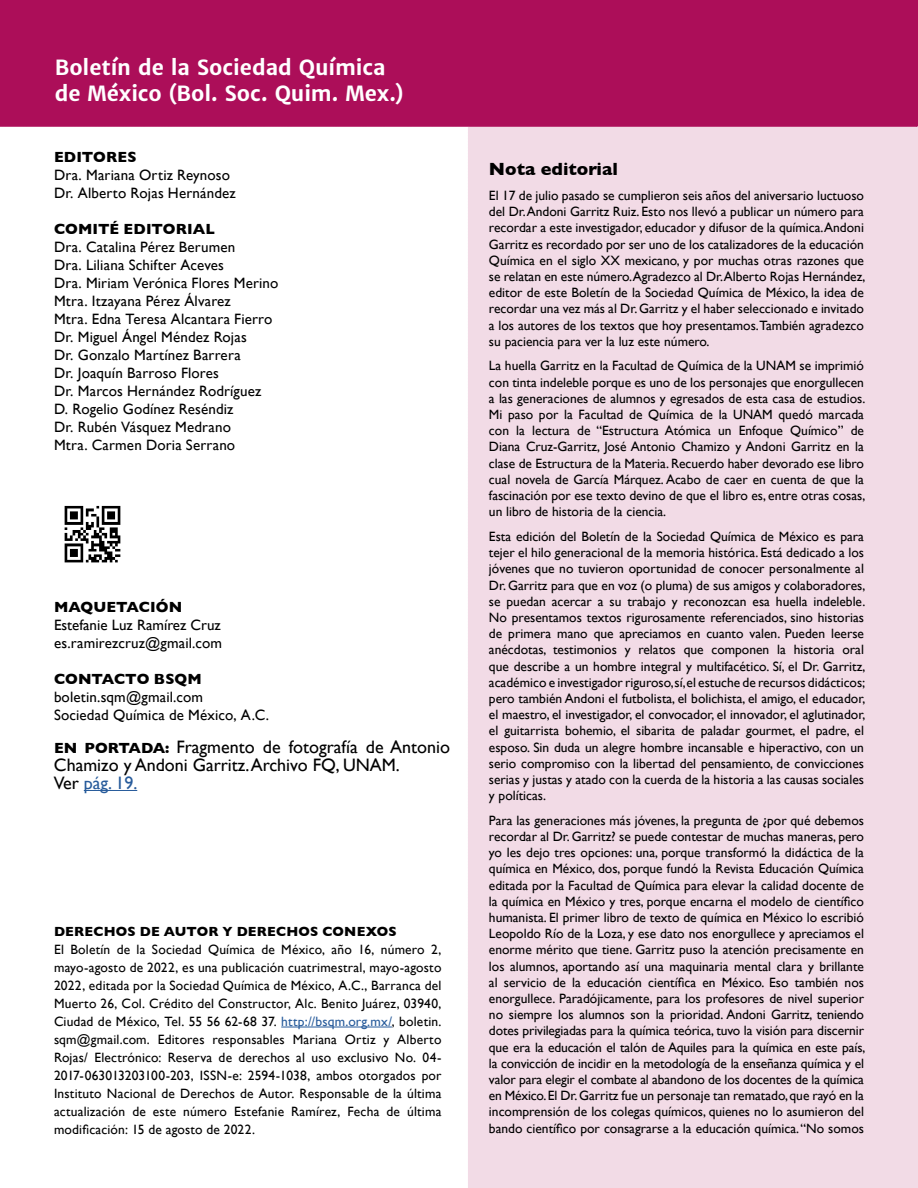
<style>
.page{position:relative;width:918px;height:1188px;background:#fff}
.page>*{position:absolute;margin:0;border:0;box-sizing:border-box;transform-origin:0 0}
.t1{font:700 21px/25.2px "Merriweather Sans";letter-spacing:-.005em;color:#fff}
.t2{font:18px/18px "Gill Sans";color:#000}
.t3{font:700 18px "Gill Sans";color:#000}
.t4{font:15px/18px "Gill Sans";letter-spacing:.01em;color:#000}
.t5{font:700 15px "Gill Sans";letter-spacing:.005em;color:#000}
.t6{font:13.5px/16.2px "Gill Sans";color:#000;text-align:justify}
.t7{font:700 13.5px "Gill Sans";letter-spacing:.015em;color:#000}
.s1{font-weight:700;font-size:15px}
.s2{color:#275b9b}
</style>
<div class="page">
<div style="left:0;top:0;width:918px;height:127px;background:#ac0e59"></div>
<hr style="left:281px;top:1027px;width:111px;height:1px;background:#275b9b">
<img style="left:64px;top:505px;width:57px;height:58px">
<div style="left:468px;top:126px;width:450px;height:1062px;background:#f2dbe6"></div>
<hr style="left:84px;top:790px;width:53px;height:1px;background:#275b9b">
<h1 class="t1" style="left:55px;top:55px;width:350px">Boletín de la Sociedad Química de México (Bol. Soc. Quim. Mex.)</h1>
<p class="t5" style="left:54px;top:145px;width:84px">EDITORES</p>
<p class="t4" style="left:54px;top:166px;width:183px">Dra. Mariana Ortiz Reynoso<br>Dr. Alberto Rojas Hernández</p>
<p class="t5" style="left:54px;top:217px;width:162px">COMITÉ EDITORIAL</p>
<p class="t4" style="left:54px;top:238px;width:226px">Dra. Catalina Pérez Berumen<br>Dra. Liliana Schifter Aceves<br>Dra. Miriam Verónica Flores Merino<br>Mtra. Itzayana Pérez Álvarez<br>Mtra. Edna Teresa Alcantara Fierro<br>Dr. Miguel Ángel Méndez Rojas<br>Dr. Gonzalo Martínez Barrera<br>Dr. Joaquín Barroso Flores<br>Dr. Marcos Hernández Rodríguez<br>D. Rogelio Godínez Reséndiz<br>Dr. Rubén Vásquez Medrano<br>Mtra. Carmen Doria Serrano</p>
<p class="t5" style="left:54px;top:595px;width:130px">MAQUETACIÓN</p>
<p class="t4" style="left:54px;top:616px;width:170px">Estefanie Luz Ramírez Cruz es.ramirezcruz@gmail.com</p>
<p class="t5" style="left:54px;top:667px;width:149px">CONTACTO BSQM</p>
<p class="t4" style="left:54px;top:688px;width:217px">boletin.sqm@gmail.com<br>Sociedad Química de México, A.C.</p>
<h2 class="t2" style="left:54px;top:738px;width:398px"><span class="s1">EN PORTADA:</span> Fragmento de fotografía de Antonio<br>Chamizo y Andoni Garritz. Archivo FQ, UNAM.<br>Ver <span class="s2">pág. 19.</span></h2>
<p class="t7" style="left:54px;top:921px;width:344px">DERECHOS DE AUTOR Y DERECHOS CONEXOS</p>
<p class="t6" style="left:54px;top:940px;width:389px;line-height:18px">El Boletín de la Sociedad Química de México, año 16, número 2, mayo-agosto de 2022, es una publicación cuatrimestral, mayo-agosto 2022, editada por la Sociedad Química de México, A.C., Barranca del Muerto 26, Col. Crédito del Constructor, Alc. Benito Juárez, 03940, Ciudad de México, Tel. 55 56 62-68 37. <span class="s2">http://bsqm.org.mx/</span>, boletin. sqm@gmail.com. Editores responsables Mariana Ortiz y Alberto Rojas/ Electrónico: Reserva de derechos al uso exclusivo No. 04- 2017-063013203100-203, ISSN-e: 2594-1038, ambos otorgados por Instituto Nacional de Derechos de Autor. Responsable de la última actualización de este número Estefanie Ramírez, Fecha de última modificación: 15 de agosto de 2022.</p>
<h2 class="t3" style="left:489px;top:155px;width:130px">Nota editorial</h2>
<p class="t6" style="left:489px;top:187px;width:378px">El 17 de julio pasado se cumplieron seis años del aniversario luctuoso del Dr. Andoni Garritz Ruiz. Esto nos llevó a publicar un número para recordar a este investigador, educador y difusor de la química.Andoni Garritz es recordado por ser uno de los catalizadores de la educación Química en el siglo XX mexicano, y por muchas otras razones que se relatan en este número.Agradezco al Dr.Alberto Rojas Hernández, editor de este Boletín de la Sociedad Química de México, la idea de recordar una vez más al Dr. Garritz y el haber seleccionado e invitado a los autores de los textos que hoy presentamos.También agradezco su paciencia para ver la luz este número.</p>
<p class="t6" style="left:489px;top:358px;width:378px">La huella Garritz en la Facultad de Química de la UNAM se imprimió con tinta indeleble porque es uno de los personajes que enorgullecen a las generaciones de alumnos y egresados de esta casa de estudios.<br>Mi paso por la Facultad de Química de la UNAM quedó marcada con la lectura de “Estructura Atómica un Enfoque Químico” de Diana Cruz-Garritz, José Antonio Chamizo y Andoni Garritz en la clase de Estructura de la Materia. Recuerdo haber devorado ese libro cual novela de García Márquez. Acabo de caer en cuenta de que la fascinación por ese texto devino de que el libro es, entre otras cosas, un libro de historia de la ciencia.</p>
<p class="t6" style="left:489px;top:528px;width:378px">Esta edición del Boletín de la Sociedad Química de México es para tejer el hilo generacional de la memoria histórica. Está dedicado a los jóvenes que no tuvieron oportunidad de conocer personalmente al Dr. Garritz para que en voz (o pluma) de sus amigos y colaboradores, se puedan acercar a su trabajo y reconozcan esa huella indeleble.<br>No presentamos textos rigurosamente referenciados, sino historias de primera mano que apreciamos en cuanto valen. Pueden leerse anécdotas, testimonios y relatos que componen la historia oral que describe a un hombre integral y multifacético. Sí, el Dr. Garritz, académico e investigador riguroso, sí, el estuche de recursos didácticos; pero también Andoni el futbolista, el bolichista, el amigo, el educador, el maestro, el investigador, el convocador, el innovador, el aglutinador, el guitarrista bohemio, el sibarita de paladar gourmet, el padre, el esposo. Sin duda un alegre hombre incansable e hiperactivo, con un serio compromiso con la libertad del pensamiento, de convicciones serias y justas y atado con la cuerda de la historia a las causas sociales y políticas.</p>
<p class="t6" style="left:489px;top:812px;width:378px">Para las generaciones más jóvenes, la pregunta de ¿por qué debemos recordar al Dr. Garritz? se puede contestar de muchas maneras, pero yo les dejo tres opciones: una, porque transformó la didáctica de la química en México, dos, porque fundó la Revista Educación Química editada por la Facultad de Química para elevar la calidad docente de la química en México y tres, porque encarna el modelo de científico humanista. El primer libro de texto de química en México lo escribió Leopoldo Río de la Loza, y ese dato nos enorgullece y apreciamos el enorme mérito que tiene. Garritz puso la atención precisamente en los alumnos, aportando así una maquinaria mental clara y brillante al servicio de la educación científica en México. Eso también nos enorgullece. Paradójicamente, para los profesores de nivel superior no siempre los alumnos son la prioridad. Andoni Garritz, teniendo dotes privilegiadas para la química teórica, tuvo la visión para discernir que era la educación el talón de Aquiles para la química en este país, la convicción de incidir en la metodología de la enseñanza química y el valor para elegir el combate al abandono de los docentes de la química en México. El Dr. Garritz fue un personaje tan rematado, que rayó en la incomprensión de los colegas químicos, quienes no lo asumieron del bando científico por consagrarse a la educación química. “No somos</p>
</div>
